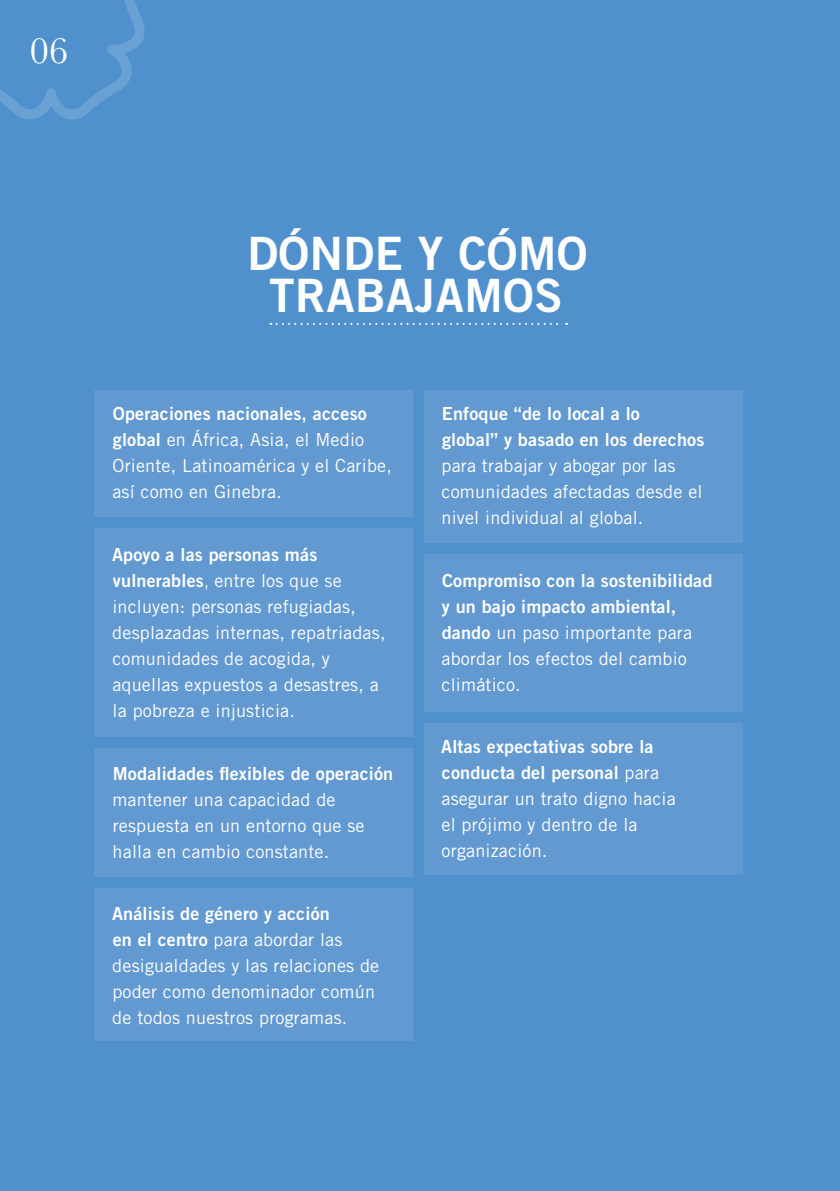
<style>
.page{position:relative;width:840px;height:1191px;background:#fff}
.page>*{position:absolute;margin:0;border:0;box-sizing:border-box;transform-origin:0 0}
.t1{font:46px/42px "Trade Gothic LT Std Bd 2";letter-spacing:.01em;color:#fff;text-align:center}
.t2{font:38px "Baskerville";color:#fff}
.t3{font:18px/26px "Trade Gothic LT Std";letter-spacing:.01em;color:#fff}
.t4{font:18px/26px "Trade Gothic LT Std Bd 2";letter-spacing:.01em;color:#fff}
.s1{font-family:"Trade Gothic LT Std Bd 2"}
.s2{font-weight:300}
.s3{font-family:"Trade Gothic LT Std"}
</style>
<div class="page">
<div style="left:0;top:0;width:839px;height:1191px;background:#5091cd"></div>
<svg style="left:0;top:0;width:145px;height:120px"></svg>
<div style="left:94px;top:390px;width:318px;height:126px;background:#6299d1"></div>
<div style="left:424px;top:390px;width:317px;height:152px;background:#6299d1"></div>
<div style="left:424px;top:554px;width:317px;height:157px;background:#6299d1"></div>
<div style="left:94px;top:888px;width:318px;height:152px;background:#6299d1"></div>
<div style="left:94px;top:528px;width:318px;height:209px;background:#6299d1"></div>
<div style="left:94px;top:748px;width:318px;height:128px;background:#6299d1"></div>
<div style="left:424px;top:723px;width:317px;height:151px;background:#6299d1"></div>
<svg style="left:270px;top:323px;width:297px;height:2px"></svg>
<h2 class="t2" style="left:30px;top:26px;width:40px">06</h2>
<h1 class="t1" style="left:247px;top:231px;width:341px">DÓNDE Y CÓMO<br>TRABAJAMOS</h1>
<p class="t4" style="left:113px;top:400px;width:255px">Operaciones nacionales, acceso</p>
<p class="t3" style="left:112px;top:426px;width:281px"><span class="s1">global</span> en África, Asia, el Medio<br>Oriente, Latinoamérica y el Caribe, así como en Ginebra.</p>
<p class="t4" style="left:112px;top:541px;width:207px">Apoyo a las personas más</p>
<p class="t3" style="left:112px;top:567px;width:274px"><span class="s1">vulnerables</span><span class="s2">,</span> entre los que se incluyen: personas refugiadas, desplazadas internas, repatriadas, comunidades de acogida, y aquellas expuestos a desastres, a la pobreza e injusticia.</p>
<p class="t4" style="left:113px;top:760px;width:282px">Modalidades flexibles de operación</p>
<p class="t3" style="left:112px;top:786px;width:253px">mantener una capacidad de respuesta en un entorno que se halla en cambio constante.</p>
<p class="t4" style="left:112px;top:900px;width:219px">Análisis de género y acción</p>
<p class="t3" style="left:112px;top:926px;width:268px"><span class="s1">en el centro</span> para abordar las desigualdades y las relaciones de poder como denominador común de todos nuestros programas.</p>
<p class="t4" style="left:441px;top:400px;width:264px">Enfoque “de lo local a lo<br>global” y basado en los derechos</p>
<p class="t3" style="left:441px;top:452px;width:262px">para trabajar y abogar por las comunidades afectadas desde el nivel individual al global.</p>
<p class="t4" style="left:441px;top:567px;width:272px">Compromiso con la sostenibilidad y un bajo impacto ambiental,</p>
<p class="t3" style="left:441px;top:619px;width:252px"><span class="s1">dando</span> un paso importante para abordar los efectos del cambio climático.</p>
<p class="t4" style="left:441px;top:733px;width:219px">Altas expectativas sobre la conducta del personal <span class="s3">para</span></p>
<p class="t3" style="left:441px;top:786px;width:236px">asegurar un trato digno hacia el prójimo y dentro de la organización.</p>
</div>
